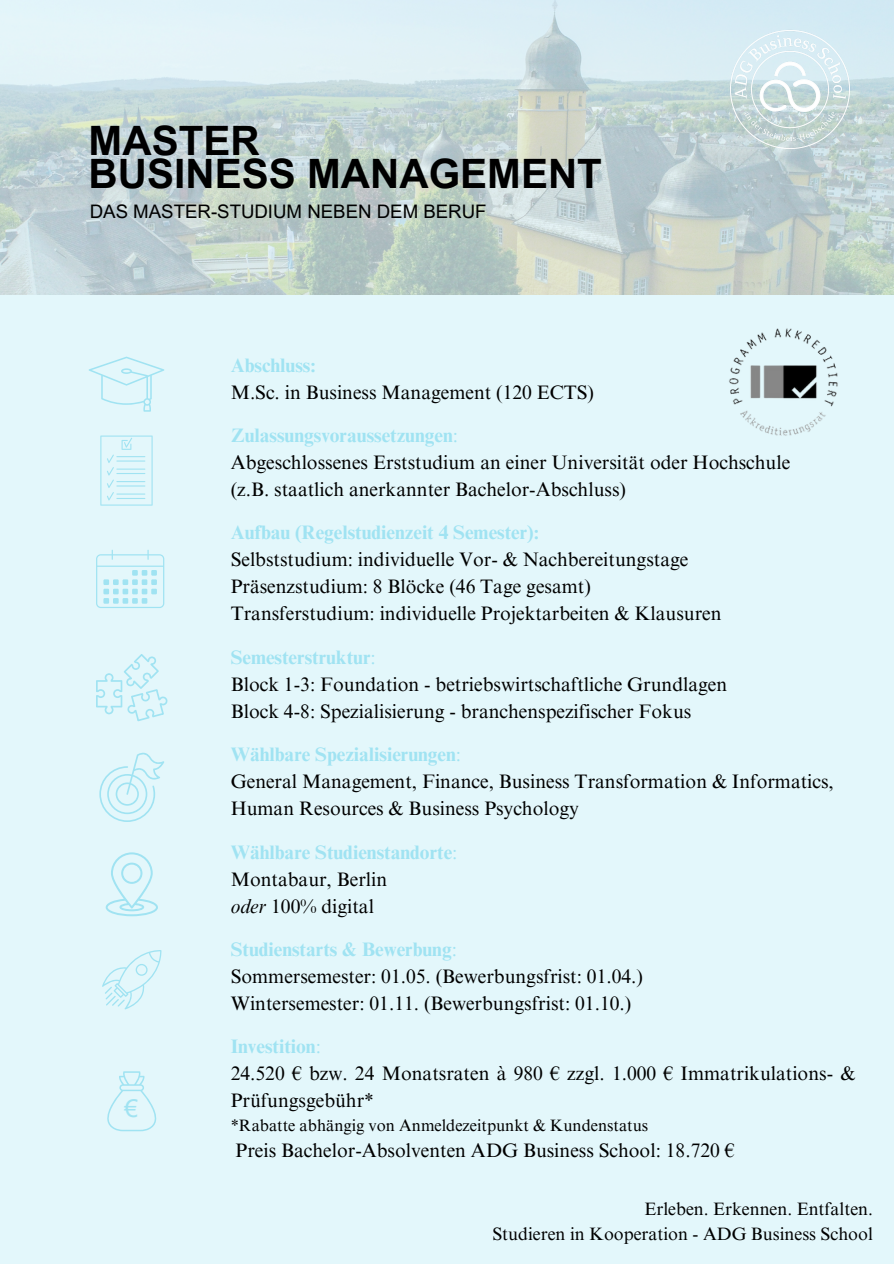
<style>
.page{position:relative;width:894px;height:1264px;background:#fff}
.page>*{position:absolute;margin:0;border:0;box-sizing:border-box;transform-origin:0 0}
.t1{font:700 40.5px "Arial MT Pro";color:#000}
.t2{font:24.45px "Arial MT Pro";color:#a0e3f2}
.t3{font:19.5px/27px "Times NRMT Pro";color:#000}
.t4{font:700 19.5px "Times NRMT Pro";color:#a0e3f2}
.t5{font:18.6px "Arial MT Pro";color:#000}
.t6{font:18px "Times NRMT Pro";color:#000}
.t7{font:16.5px "Times NRMT Pro";color:#000}
.s1{font-weight:400}
.s2{font-style:italic}
</style>
<div class="page">
<div style="left:0;top:0;width:893px;height:1263px;background:#e3f7fb"></div>
<img style="left:0;top:0;width:893px;height:295px">
<img style="left:724px;top:24px;width:131px;height:131px">
<svg style="left:96px;top:654px;width:71px;height:67px"></svg>
<svg style="left:106px;top:852px;width:51px;height:64px"></svg>
<svg style="left:89px;top:356px;width:75px;height:55px"></svg>
<svg style="left:96px;top:549px;width:68px;height:59px"></svg>
<svg style="left:99px;top:752px;width:65px;height:70px"></svg>
<svg style="left:102px;top:950px;width:60px;height:59px"></svg>
<svg style="left:107px;top:1071px;width:50px;height:60px"></svg>
<svg style="left:100px;top:435px;width:52px;height:70px"></svg>
<img style="left:729px;top:328px;width:109px;height:108px">
<p class="t1" style="left:89px;top:125px;width:172px">MASTER</p>
<p class="t1" style="left:89px;top:158px;width:515px">BUSINESS MANAGEMENT</p>
<h1 class="t5" style="left:90px;top:204px;width:398px">DAS MASTER-STUDIUM NEBEN DEM BERUF</h1>
<h1 class="t4" style="left:231px;top:357px;width:86px">Abschluss:</h1>
<h2 class="t3" style="left:231px;top:381px;width:365px">M.Sc. in Business Management (120 ECTS)</h2>
<p class="t2" style="left:125px;top:1099px;width:15px">€</p>
<p class="t4" style="left:231px;top:428px;width:229px">Zulassungsvoraussetzungen<span class="s1">:</span></p>
<p class="t3" style="left:231px;top:451px;width:561px">Abgeschlossenes Erststudium an einer Universität oder Hochschule (z.B. staatlich anerkannter Bachelor-Abschluss)</p>
<p class="t4" style="left:231px;top:525px;width:310px">Aufbau (Regelstudienzeit 4 Semester):</p>
<p class="t3" style="left:231px;top:548px;width:459px">Selbststudium: individuelle Vor- &amp; Nachbereitungstage</p>
<p class="t3" style="left:231px;top:575px;width:361px">Präsenzstudium: 8 Blöcke (46 Tage gesamt)</p>
<p class="t3" style="left:231px;top:602px;width:492px">Transferstudium: individuelle Projektarbeiten &amp; Klausuren</p>
<p class="t4" style="left:231px;top:650px;width:146px">Semesterstruktur<span class="s1">:</span></p>
<p class="t3" style="left:231px;top:673px;width:498px">Block 1-3: Foundation - betriebswirtschaftliche Grundlagen</p>
<p class="t3" style="left:231px;top:700px;width:462px">Block 4-8: Spezialisierung - branchenspezifischer Fokus</p>
<p class="t4" style="left:231px;top:747px;width:232px">Wählbare Spezialisierungen<span class="s1">:</span></p>
<p class="t3" style="left:231px;top:770px;width:604px">General Management, Finance, Business Transformation &amp; Informatics,<br>Human Resources &amp; Business Psychology</p>
<p class="t4" style="left:231px;top:844px;width:228px">Wählbare Studienstandorte<span class="s1">:</span></p>
<p class="t3" style="left:231px;top:867px;width:158px">Montabaur, Berlin</p>
<p class="t3" style="left:231px;top:894px;width:145px"><span class="s2">oder</span> 100% digital</p>
<p class="t4" style="left:231px;top:942px;width:228px">Studienstarts &amp; Bewerbung<span class="s1">:</span></p>
<p class="t3" style="left:231px;top:965px;width:414px">Sommersemester: 01.05. (Bewerbungsfrist: 01.04.)</p>
<p class="t3" style="left:231px;top:992px;width:402px">Wintersemester: 01.11. (Bewerbungsfrist: 01.10.)</p>
<p class="t4" style="left:231px;top:1039px;width:92px">Investition<span class="s1">:</span></p>
<p class="t3" style="left:231px;top:1062px;width:626px">24.520 € bzw. 24 Monatsraten à 980 € zzgl. 1.000 € Immatrikulations- &amp;<br>Prüfungsgebühr*</p>
<p class="t7" style="left:231px;top:1119px;width:419px">*Rabatte abhängig von Anmeldezeitpunkt &amp; Kundenstatus</p>
<p class="t3" style="left:235px;top:1139px;width:500px">Preis Bachelor-Absolventen ADG Business School: 18.720 €</p>
<p class="t6" style="left:644px;top:1202px;width:230px">Erleben. Erkennen. Entfalten.</p>
<p class="t6" style="left:492px;top:1226px;width:382px">Studieren in Kooperation - ADG Business School</p>
</div>
